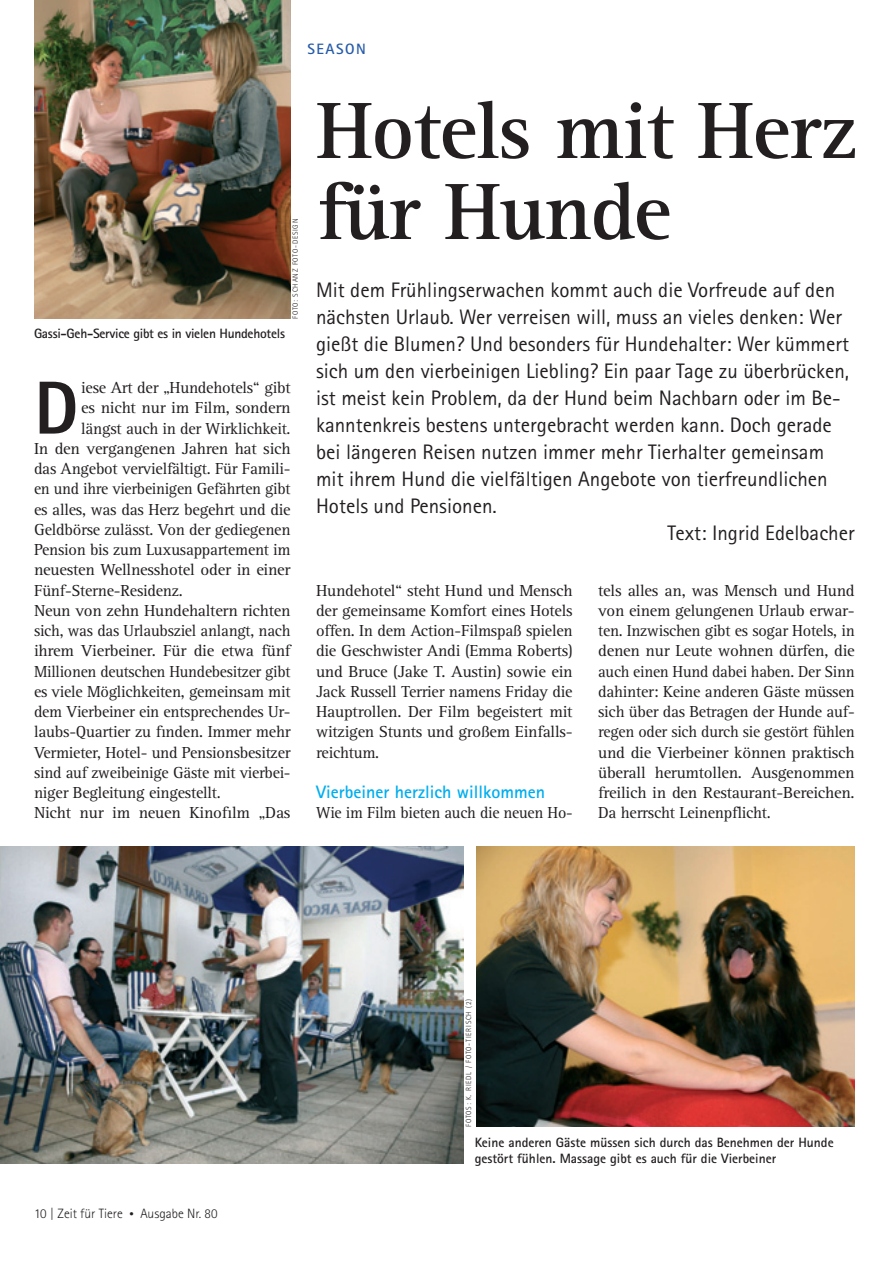
<style>
.page{position:relative;width:893px;height:1263px;background:#fff}
.page>*{position:absolute;margin:0;border:0;box-sizing:border-box;transform-origin:0 0}
.t1{font:700 82.5px/81px "Rotis Serif";letter-spacing:-.015em;color:#231f20}
.t2{font:800 75.15px "Rotis Sans Serif";color:#231f20}
.t3{font:21px "Rotis Sans Serif";color:#231f20}
.t4{font:700 18px "Rotis Sans Serif";color:#00aeef}
.t5{font:16.5px/20.2px "Rotis Serif";letter-spacing:-.015em;color:#231f20;text-align:justify}
.t6{font:700 15px "Rotis Sans Serif";letter-spacing:.1em;color:#285caa}
.t7{font:700 13.5px/16.5px "Rotis Sans Serif";color:#231f20}
.t8{font:700 13.5px "Rotis Sans Serif";letter-spacing:-.02em;color:#231f20}
.t9{font:300 13.5px "Rotis Sans Serif";color:#231f20}
.t10{font:300 7.5px "Rotis Sans Serif";letter-spacing:.1em;color:#231f20}
.s1{font-size:9px}
</style>
<div class="page">
<img style="left:476px;top:846px;width:379px;height:281px">
<img style="left:0;top:846px;width:463px;height:317px">
<img style="left:34px;top:0;width:257px;height:319px">
<p class="t6" style="left:308px;top:44px;width:60px">SEASON</p>
<p class="t10" style="left:293px;top:319px;width:102px;rotate:-90deg">FOTO: SCHANZ FOTO-DESIGN</p>
<p class="t8" style="left:34px;top:329px;width:252px">Gassi-Geh-Service gibt es in vielen Hundehotels</p>
<h2 class="t2" style="left:34px;top:382px;width:46px">D</h2>
<p class="t5" style="left:81px;top:379px;width:211px">iese Art der „Hundehotels“ gibt</p>
<p class="t5" style="left:81px;top:399px;width:211px">es nicht nur im Film, sondern</p>
<p class="t5" style="left:81px;top:419px;width:211px">längst auch in der Wirklichkeit.</p>
<p class="t5" style="left:34px;top:440px;width:258px">In den vergangenen Jahren hat sich</p>
<p class="t5" style="left:34px;top:460px;width:258px">das Angebot vervielfältigt. Für Famili-</p>
<p class="t5" style="left:34px;top:480px;width:258px">en und ihre vierbeinigen Gefährten gibt</p>
<p class="t5" style="left:34px;top:500px;width:258px">es alles, was das Herz begehrt und die</p>
<p class="t5" style="left:34px;top:521px;width:258px">Geldbörse zulässt. Von der gediegenen</p>
<p class="t5" style="left:34px;top:541px;width:258px">Pension bis zum Luxusappartement im</p>
<p class="t5" style="left:34px;top:561px;width:258px">neuesten Wellnesshotel oder in einer</p>
<p class="t5" style="left:34px;top:581px;width:150px">Fünf-Sterne-Residenz.</p>
<p class="t5" style="left:34px;top:602px;width:258px">Neun von zehn Hundehaltern richten</p>
<p class="t5" style="left:34px;top:622px;width:258px">sich, was das Urlaubsziel anlangt, nach</p>
<p class="t5" style="left:34px;top:642px;width:258px">ihrem Vierbeiner. Für die etwa fünf</p>
<p class="t5" style="left:34px;top:662px;width:258px">Millionen deutschen Hundebesitzer gibt</p>
<p class="t5" style="left:34px;top:683px;width:258px">es viele Möglichkeiten, gemeinsam mit</p>
<p class="t5" style="left:34px;top:703px;width:258px">dem Vierbeiner ein entsprechendes Ur-</p>
<p class="t5" style="left:34px;top:723px;width:258px">laubs-Quartier zu finden. Immer mehr</p>
<p class="t5" style="left:34px;top:743px;width:258px">Vermieter, Hotel- und Pensionsbesitzer</p>
<p class="t5" style="left:34px;top:764px;width:258px">sind auf zweibeinige Gäste mit vierbei-</p>
<p class="t5" style="left:34px;top:784px;width:188px">niger Begleitung eingestellt.</p>
<p class="t5" style="left:34px;top:804px;width:258px">Nicht nur im neuen Kinofilm „Das</p>
<h1 class="t1" style="left:316px;top:98px;width:542px">Hotels mit Herz für Hunde</h1>
<p class="t3" style="left:316px;top:282px;width:521px">Mit dem Frühlingserwachen kommt auch die Vorfreude auf den</p>
<p class="t3" style="left:316px;top:309px;width:528px">nächsten Urlaub. Wer verreisen will, muss an vieles denken: Wer</p>
<p class="t3" style="left:316px;top:336px;width:534px">gießt die Blumen? Und besonders für Hundehalter: Wer kümmert</p>
<p class="t3" style="left:316px;top:363px;width:534px">sich um den vierbeinigen Liebling? Ein paar Tage zu überbrücken,</p>
<p class="t3" style="left:316px;top:390px;width:526px">ist meist kein Problem, da der Hund beim Nachbarn oder im Be-</p>
<p class="t3" style="left:316px;top:417px;width:517px">kanntenkreis bestens untergebracht werden kann. Doch gerade</p>
<p class="t3" style="left:316px;top:444px;width:510px">bei längeren Reisen nutzen immer mehr Tierhalter gemeinsam</p>
<p class="t3" style="left:316px;top:471px;width:513px">mit ihrem Hund die vielfältigen Angebote von tierfreundlichen</p>
<p class="t3" style="left:316px;top:498px;width:182px">Hotels und Pensionen.</p>
<p class="t3" style="left:667px;top:525px;width:189px">Text: Ingrid Edelbacher</p>
<p class="t5" style="left:316px;top:581px;width:258px">Hundehotel“ steht Hund und Mensch der gemeinsame Komfort eines Hotels offen. In dem Action-Filmspaß spielen die Geschwister Andi (Emma Roberts) und Bruce (Jake T. Austin) sowie ein Jack Russell Terrier namens Friday die Hauptrollen. Der Film begeistert mit witzigen Stunts und großem Einfalls&shy;reichtum.</p>
<p class="t4" style="left:316px;top:786px;width:230px">Vierbeiner herzlich willkommen</p>
<p class="t5" style="left:316px;top:804px;width:258px">Wie im Film bieten auch die neuen Ho-</p>
<p class="t5" style="left:598px;top:581px;width:258px">tels alles an, was Mensch und Hund von einem gelungenen Urlaub erwar&shy;ten. Inzwischen gibt es sogar Hotels, in denen nur Leute wohnen dürfen, die auch einen Hund dabei haben. Der Sinn dahinter: Keine anderen Gäste müssen sich über das Betragen der Hunde auf&shy;regen oder sich durch sie gestört fühlen und die Vierbeiner können praktisch überall herumtollen. Ausgenommen freilich in den Restaurant-Bereichen.<br>Da herrscht Leinenpflicht.</p>
<p class="t9" style="left:34px;top:1209px;width:185px">10 | Zeit für Tiere <span class="s1">•</span> Ausgabe Nr. 80</p>
<p class="t10" style="left:466px;top:1127px;width:130px;rotate:-90deg">FOTOS: K. RIEDL / FOTO-TIERISCH (2)</p>
<p class="t7" style="left:475px;top:1135px;width:360px">Keine anderen Gäste müssen sich durch das Benehmen der Hunde gestört fühlen. Massage gibt es auch für die Vierbeiner</p>
</div>
